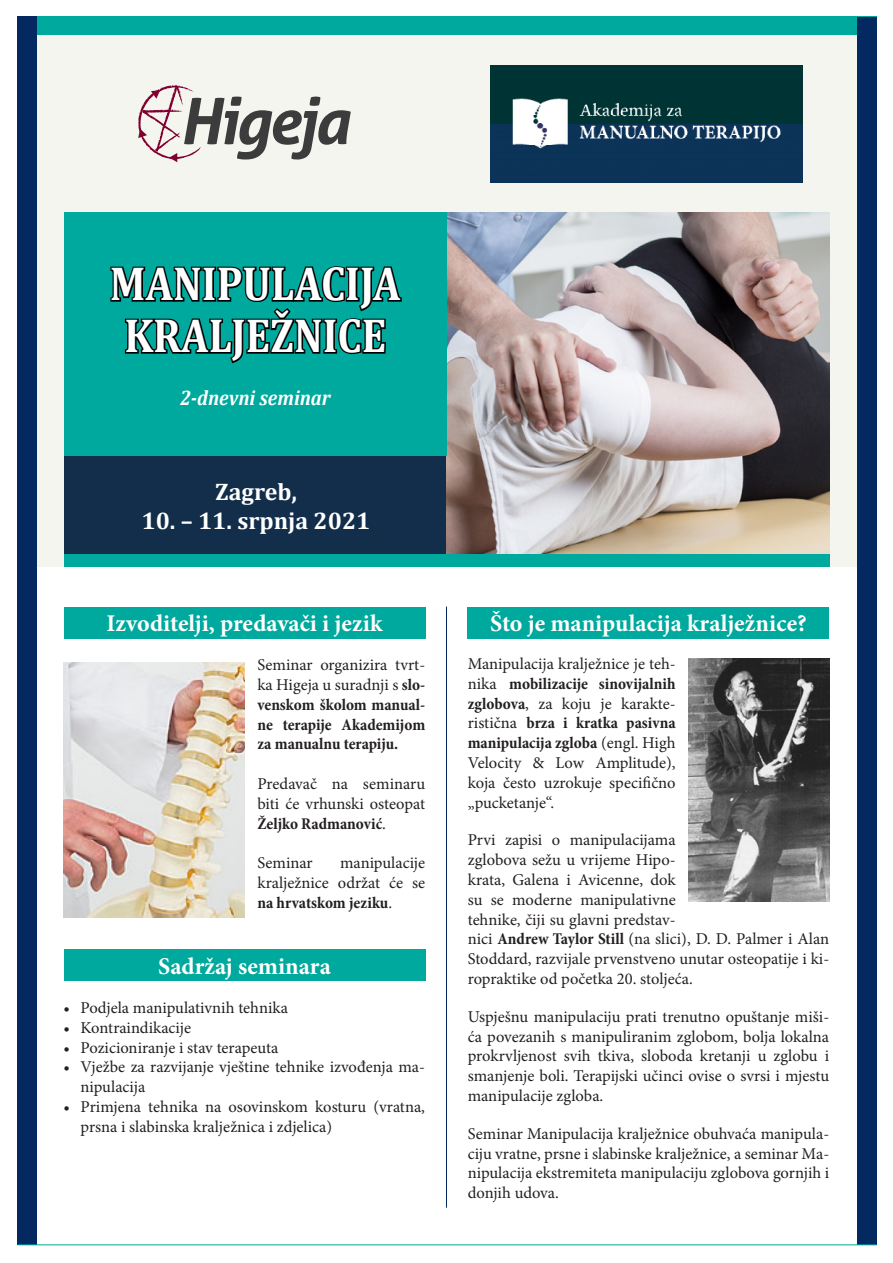
<style>
.page{position:relative;width:893px;height:1263px;background:#fff}
.page>*{position:absolute;margin:0;border:0;box-sizing:border-box;transform-origin:0 0}
.t1{font:700 48px "Cambria";color:#fff;scale:.88 1}
.t2{font:700 24px "Minion Pro";color:#fff}
.t3{font:700 24px "Cambria";color:#fff}
.t4{font:italic 700 21px "Cambria";color:#fff;scale:.91 1}
.t5{font:16.5px/19.8px "Minion Pro";color:#231f20;text-align:justify}
.t6{font:700 condensed 16.5px/19.8px "Minion Pro";letter-spacing:-.005em;color:#231f20;text-align:justify}
.s1{font-weight:400;font-stretch:normal}
.s2{font-weight:700;font-stretch:condensed}
</style>
<div class="page">
<div style="left:37px;top:35px;width:821px;height:531px;background:#f5f5f0"></div>
<div style="left:18px;top:17px;width:859px;height:18px;background:#00a99d"></div>
<div style="left:18px;top:17px;width:19px;height:1228px;background:#042961"></div>
<div style="left:858px;top:17px;width:19px;height:1227px;background:#042961"></div>
<hr style="left:18px;top:1244px;width:859px;height:1px;background:#00a99d">
<div style="left:64px;top:256px;width:382px;height:299px;background:#122e4b"></div>
<div style="left:64px;top:554px;width:766px;height:12px;background:#00a99d"></div>
<img style="left:446px;top:212px;width:383px;height:342px">
<div style="left:64px;top:212px;width:382px;height:244px;background:#00a99d"></div>
<hr style="left:446px;top:607px;width:1px;height:601px;background:#042961">
<div style="left:468px;top:607px;width:361px;height:31px;background:#00a99d"></div>
<img style="left:688px;top:658px;width:141px;height:243px">
<svg style="left:138px;top:85px;width:213px;height:77px"></svg>
<div style="left:64px;top:607px;width:361px;height:31px;background:#00a99d"></div>
<img style="left:64px;top:662px;width:181px;height:255px">
<div style="left:64px;top:949px;width:361px;height:32px;background:#00a99d"></div>
<img style="left:490px;top:65px;width:313px;height:117px">
<svg style="left:110px;top:266px;width:292px;height:98px"></svg>
<p class="t1" style="left:110px;top:250px;width:332px">MANIPULACIJA</p>
<p class="t1" style="left:124px;top:302px;width:299px">KRALJEŽNICE</p>
<p class="t4" style="left:180px;top:383px;width:167px">2-dnevni seminar</p>
<p class="t3" style="left:215px;top:475px;width:83px">Zagreb,</p>
<p class="t3" style="left:142px;top:504px;width:230px">10. – 11. srpnja 2021</p>
<p class="t2" style="left:107px;top:607px;width:277px">Izvoditelji, predavači i jezik</p>
<p class="t2" style="left:490px;top:607px;width:318px">Što je manipulacija kralježnice?</p>
<p class="t6" style="left:257px;top:655px;width:169px"><span class="s1">Seminar organizira tvrt&shy;ka Higeja u suradnji s</span> slo&shy;venskom školom manual&shy;ne terapije Akademijom za manualnu terapiju.</p>
<p class="t5" style="left:257px;top:774px;width:169px">Predavač na seminaru biti će vrhunski osteopat <span class="s2">Željko Radmanović</span>.</p>
<p class="t5" style="left:257px;top:853px;width:57px">Seminar</p>
<p class="t5" style="left:468px;top:654px;width:209px">Manipulacija kralježnice je teh&shy;nika <span class="s2">mobilizacije sinovijalnih zglobova</span>, za koju je karakte&shy;ristična <span class="s2">brza i kratka pasivna manipulacija zgloba</span> (engl. High Velocity &amp; Low Amplitude), koja često uzrokuje specifično „pucketanje“.</p>
<p class="t5" style="left:468px;top:830px;width:363px;text-align:left">Prvi zapisi o manipulacijama<br>zglobova sežu u vrijeme Hipo-<br>krata, Galena i Avicenne, dok<br>su se moderne manipulativne<br>tehnike, čiji su glavni predstav-<br>nici <span class="s2">Andrew Taylor Still</span> (na slici), D. D. Palmer i Alan Stoddard, razvijale prvenstveno unutar osteopatije i ki&shy;ropraktike od početka 20. stoljeća.</p>
<p class="t5" style="left:468px;top:1007px;width:363px">Uspješnu manipulaciju prati trenutno opuštanje miši&shy;ća povezanih s manipuliranim zglobom, bolja lokalna prokrvljenost svih tkiva, sloboda kretanji u zglobu i smanjenje boli. Terapijski učinci ovise o svrsi i mjestu manipulacije zgloba.</p>
<p class="t5" style="left:468px;top:1124px;width:363px">Seminar Manipulacija kralježnice obuhvaća manipula&shy;ciju vratne, prsne i slabinske kralježnice, a seminar Ma&shy;nipulacija ekstremiteta manipulaciju zglobova gornjih i donjih udova.</p>
<p class="t5" style="left:257px;top:853px;width:169px;text-indent:83px">manipulacije kralježnice održat će se <span class="s2">na hrvatskom jeziku</span>.</p>
<p class="t2" style="left:158px;top:949px;width:174px">Sadržaj seminara</p>
<p class="t5" style="left:64px;top:998px;width:226px">• Podjela manipulativnih tehnika</p>
<p class="t5" style="left:64px;top:1018px;width:129px">• Kontraindikacije</p>
<p class="t5" style="left:64px;top:1037px;width:216px">• Pozicioniranje i stav terapeuta</p>
<p class="t5" style="left:81px;top:1057px;width:346px;text-indent:-17px">• Vježbe za razvijanje vještine tehnike izvođenja ma&shy;nipulacija</p>
<p class="t5" style="left:81px;top:1097px;width:346px;text-indent:-17px">• Primjena tehnika na osovinskom kosturu (vratna, prsna i slabinska kralježnica i zdjelica)</p>
</div>
